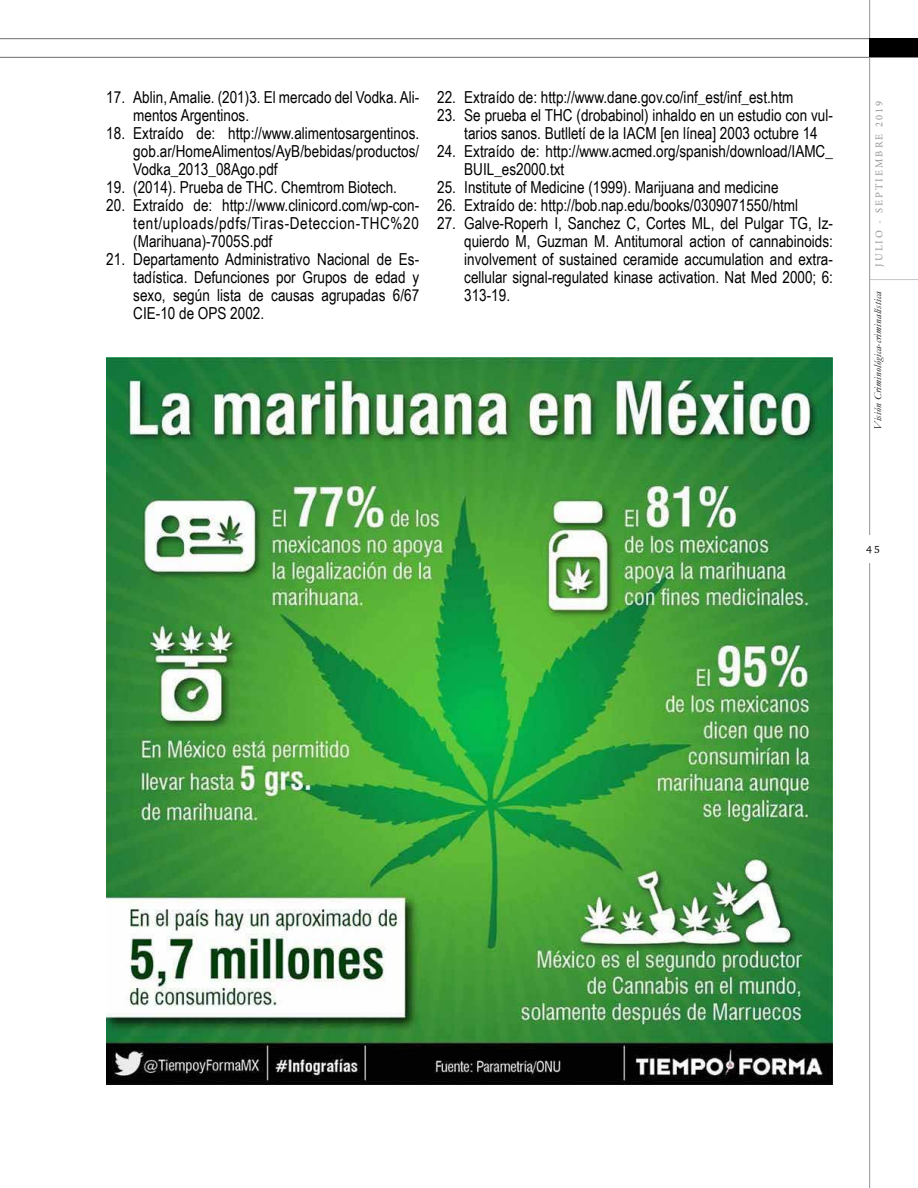
<style>
.page{position:relative;width:918px;height:1188px;background:#fff}
.page>*{position:absolute;margin:0;border:0;box-sizing:border-box;transform-origin:0 0}
.t1{font:16.5px/18px "Arial Narrow";color:#000;text-align:justify}
.t2{font:italic 10.5px "Garamond";color:#000}
.t3{font:10.5px "Minion Pro";letter-spacing:.2em;color:#939598}
.t4{font:10.5px "Charter ITC Std";color:#000}
</style>
<div class="page">
<hr style="left:870px;top:279px;width:48px;height:1px;background:#c4c6c8">
<hr style="left:0;top:57px;width:918px;height:1px;background:#6d6e71">
<hr style="left:0;top:38px;width:918px;height:1px;background:#6d6e71">
<hr style="left:869px;top:0;width:1px;height:535px;background:#939598">
<hr style="left:869px;top:563px;width:1px;height:625px;background:#939598">
<div style="left:870px;top:38px;width:48px;height:19px;background:#000"></div>
<img style="left:106px;top:358px;width:727px;height:726px">
<p class="t1" style="left:133px;top:88px;width:287px;text-indent:-27px">17. Ablin, Amalie. (201)3. El mercado del Vodka. Ali&shy;mentos Argentinos.</p>
<p class="t1" style="left:133px;top:124px;width:288px;text-indent:-27px">18. Extraído de: http://www.alimentosargentinos. gob.ar/HomeAlimentos/AyB/bebidas/productos/ Vodka_2013_08Ago.pdf</p>
<p class="t1" style="left:106px;top:178px;width:292px">19. (2014). Prueba de THC. Chemtrom Biotech.</p>
<p class="t1" style="left:133px;top:196px;width:287px;text-indent:-27px">20. Extraído de: http://www.clinicord.com/wp-con&shy;tent/uploads/pdfs/Tiras-Deteccion-THC%20 (Marihuana)-7005S.pdf</p>
<p class="t1" style="left:133px;top:250px;width:287px;text-indent:-27px">21. Departamento Administrativo Nacional de Es&shy;tadística. Defunciones por Grupos de edad y sexo, según lista de causas agrupadas 6/67<br>CIE-10 de OPS 2002.</p>
<p class="t1" style="left:437px;top:88px;width:358px">22. Extraído de: http://www.dane.gov.co/inf_est/inf_est.htm</p>
<p class="t1" style="left:464px;top:106px;width:370px;text-indent:-27px">23. Se prueba el THC (drobabinol) inhaldo en un estudio con vul&shy;tarios sanos. Butlletí de la IACM [en línea] 2003 octubre 14</p>
<p class="t1" style="left:464px;top:142px;width:370px;text-indent:-27px">24. Extraído de: http://www.acmed.org/spanish/download/IAMC_<br>BUIL_es2000.txt</p>
<p class="t1" style="left:437px;top:178px;width:343px">25. Institute of Medicine (1999). Marijuana and medicine</p>
<p class="t1" style="left:437px;top:196px;width:363px">26. Extraído de: http://bob.nap.edu/books/0309071550/html</p>
<p class="t1" style="left:464px;top:214px;width:370px;text-indent:-27px">27. Galve-Roperh I, Sanchez C, Cortes ML, del Pulgar TG, Iz&shy;quierdo M, Guzman M. Antitumoral action of cannabinoids: involvement of sustained ceramide accumulation and extra&shy;cellular signal-regulated kinase activation. Nat Med 2000; 6:<br>313-19.</p>
<p class="t3" style="left:872px;top:267px;width:168px;rotate:-90deg">JULIO - SEPTIEMBRE 2019</p>
<p class="t2" style="left:871px;top:430px;width:140px;rotate:-90deg">Visión Criminológica-criminalística</p>
<p class="t4" style="left:866px;top:543px;width:15px">45</p>
</div>
